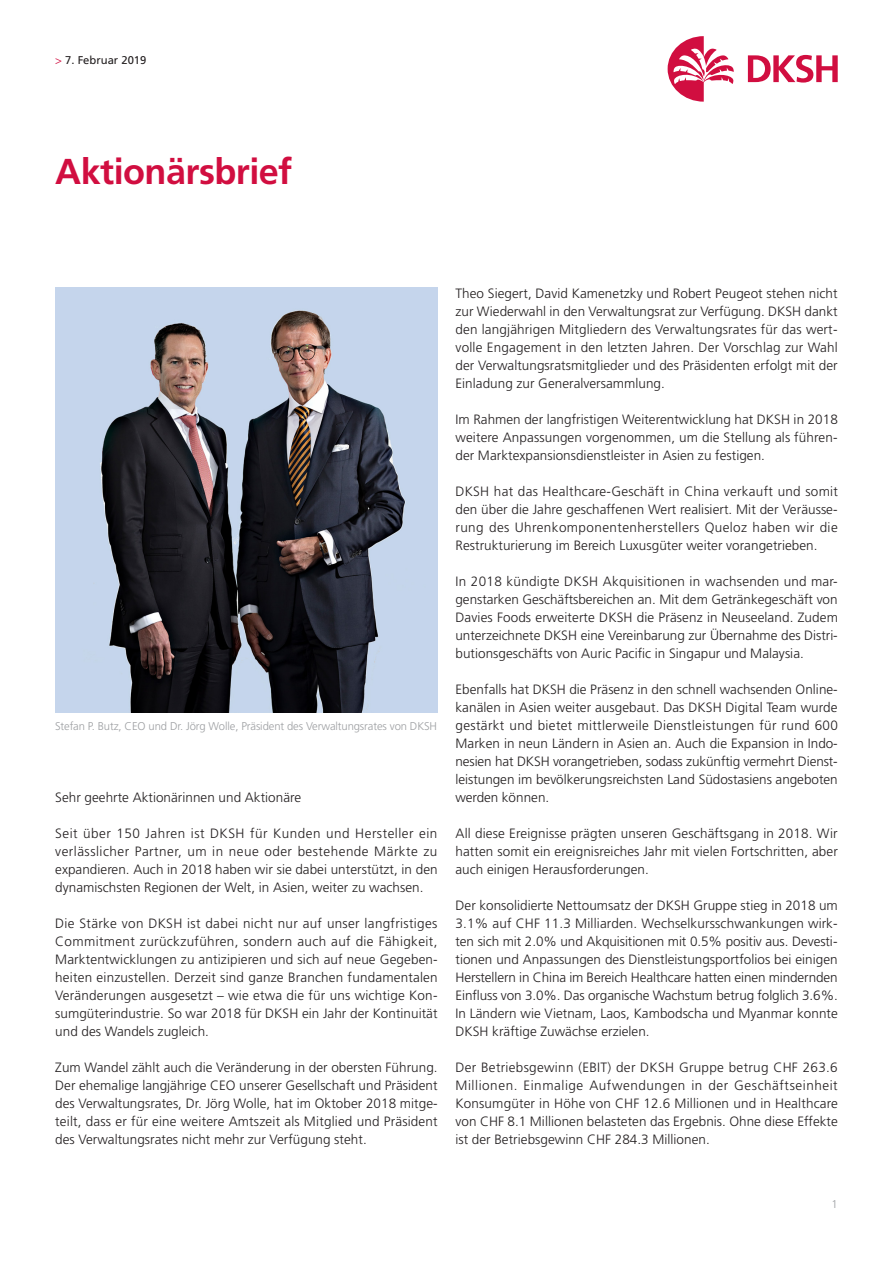
<style>
.page{position:relative;width:893px;height:1263px;background:#fff}
.page>*{position:absolute;margin:0;border:0;box-sizing:border-box;transform-origin:0 0}
.JE_00_Head_rot_24{font:700 36px "Frutiger LT Std";letter-spacing:-.015em;color:#d10e40}
.Copy_9_12_FruL{font:300 13.5px/18px "Frutiger LT Std";letter-spacing:.005em;color:#231f20;text-align:justify}
.BU_grau{font:300 11.25px "Frutiger LT Std";letter-spacing:-.01em;color:#9d9fa2}
.t1{font:11.25px "Frutiger LT Std";color:#231f20}
.s1{font-weight:300;color:#d10e40}
</style>
<div class="page">
<svg style="left:748px;top:55px;width:90px;height:28px"></svg>
<svg style="left:668px;top:36px;width:66px;height:66px"></svg>
<img style="left:55px;top:287px;width:383px;height:425px">
<p class="t1" style="left:55px;top:53px;width:93px"><span class="s1">&gt;</span> 7. Februar 2019</p>
<p class="JE_00_Head_rot_24" style="left:55px;top:151px;width:239px">Aktionärsbrief</p>
<p class="BU_grau" style="left:55px;top:720px;width:384px">Stefan P. Butz, CEO und Dr. Jörg Wolle, Präsident des Verwaltungsrates von DKSH</p>
<p class="Copy_9_12_FruL" style="left:55px;top:788px;width:247px">Sehr geehrte Aktionärinnen und Aktionäre</p>
<p class="Copy_9_12_FruL" style="left:55px;top:824px;width:384px">Seit über 150 Jahren ist DKSH für Kunden und Hersteller ein verlässlicher Partner, um in neue oder bestehende Märkte zu expandieren. Auch in 2018 haben wir sie dabei unterstützt, in den dynamischsten Regionen der Welt, in Asien, weiter zu wachsen.</p>
<p class="Copy_9_12_FruL" style="left:55px;top:914px;width:384px">Die Stärke von DKSH ist dabei nicht nur auf unser langfristiges Commitment zurückzuführen, sondern auch auf die Fähigkeit, Marktentwicklungen zu antizipieren und sich auf neue Gegeben&shy;heiten einzustellen. Derzeit sind ganze Branchen fundamentalen Veränderungen ausgesetzt – wie etwa die für uns wichtige Kon&shy;sumgüterindustrie. So war 2018 für DKSH ein Jahr der Kontinuität und des Wandels zugleich.</p>
<p class="Copy_9_12_FruL" style="left:55px;top:1058px;width:384px">Zum Wandel zählt auch die Veränderung in der obersten Führung.<br>Der ehemalige langjährige CEO unserer Gesellschaft und Präsident des Verwaltungsrates, Dr. Jörg Wolle, hat im Oktober 2018 mitge&shy;teilt, dass er für eine weitere Amtszeit als Mitglied und Präsident des Verwaltungsrates nicht mehr zur Verfügung steht.</p>
<p class="Copy_9_12_FruL" style="left:455px;top:284px;width:384px">Theo Siegert, David Kamenetzky und Robert Peugeot stehen nicht zur Wiederwahl in den Verwaltungsrat zur Verfügung. DKSH dankt den langjährigen Mitgliedern des Verwaltungsrates für das wert&shy;volle Engagement in den letzten Jahren. Der Vorschlag zur Wahl der Verwaltungsratsmitglieder und des Präsidenten erfolgt mit der Einladung zur Generalversammlung.</p>
<p class="Copy_9_12_FruL" style="left:455px;top:410px;width:384px">Im Rahmen der langfristigen Weiterentwicklung hat DKSH in 2018 weitere Anpassungen vorgenommen, um die Stellung als führen&shy;der Marktexpansionsdienstleister in Asien zu festigen.</p>
<p class="Copy_9_12_FruL" style="left:455px;top:482px;width:384px">DKSH hat das Healthcare-Geschäft in China verkauft und somit den über die Jahre geschaffenen Wert realisiert. Mit der Veräusse&shy;rung des Uhrenkomponentenherstellers Queloz haben wir die Restrukturierung im Bereich Luxusgüter weiter vorangetrieben.</p>
<p class="Copy_9_12_FruL" style="left:455px;top:572px;width:384px">In 2018 kündigte DKSH Akquisitionen in wachsenden und mar&shy;genstarken Geschäftsbereichen an. Mit dem Getränkegeschäft von Davies Foods erweiterte DKSH die Präsenz in Neuseeland. Zudem unterzeichnete DKSH eine Vereinbarung zur Übernahme des Distri&shy;butionsgeschäfts von Auric Pacific in Singapur und Malaysia.</p>
<p class="Copy_9_12_FruL" style="left:455px;top:680px;width:384px">Ebenfalls hat DKSH die Präsenz in den schnell wachsenden Online&shy;kanälen in Asien weiter ausgebaut. Das DKSH Digital Team wurde gestärkt und bietet mittlerweile Dienstleistungen für rund 600<br>Marken in neun Ländern in Asien an. Auch die Expansion in Indo&shy;nesien hat DKSH vorangetrieben, sodass zukünftig vermehrt Dienst&shy;leistungen im bevölkerungsreichsten Land Südostasiens angeboten werden können.</p>
<p class="Copy_9_12_FruL" style="left:455px;top:824px;width:384px">All diese Ereignisse prägten unseren Geschäftsgang in 2018. Wir hatten somit ein ereignisreiches Jahr mit vielen Fortschritten, aber auch einigen Herausforderungen.</p>
<p class="Copy_9_12_FruL" style="left:455px;top:896px;width:384px">Der konsolidierte Nettoumsatz der DKSH Gruppe stieg in 2018 um 3.1% auf CHF 11.3 Milliarden. Wechselkursschwankungen wirk&shy;ten sich mit 2.0% und Akquisitionen mit 0.5% positiv aus. Devesti&shy;tionen und Anpassungen des Dienstleistungsportfolios bei einigen Herstellern in China im Bereich Healthcare hatten einen mindernden Einfluss von 3.0%. Das organische Wachstum betrug folglich 3.6%.<br>In Ländern wie Vietnam, Laos, Kambodscha und Myanmar konnte DKSH kräftige Zuwächse erzielen.</p>
<p class="Copy_9_12_FruL" style="left:455px;top:1058px;width:384px">Der Betriebsgewinn (EBIT) der DKSH Gruppe betrug CHF 263.6<br>Millionen. Einmalige Aufwendungen in der Geschäftseinheit Konsumgüter in Höhe von CHF 12.6 Millionen und in Healthcare von CHF 8.1 Millionen belasteten das Ergebnis. Ohne diese Effekte ist der Betriebsgewinn CHF 284.3 Millionen.</p>
<p class="BU_grau" style="left:831px;top:1197px;width:8px">1</p>
</div>
